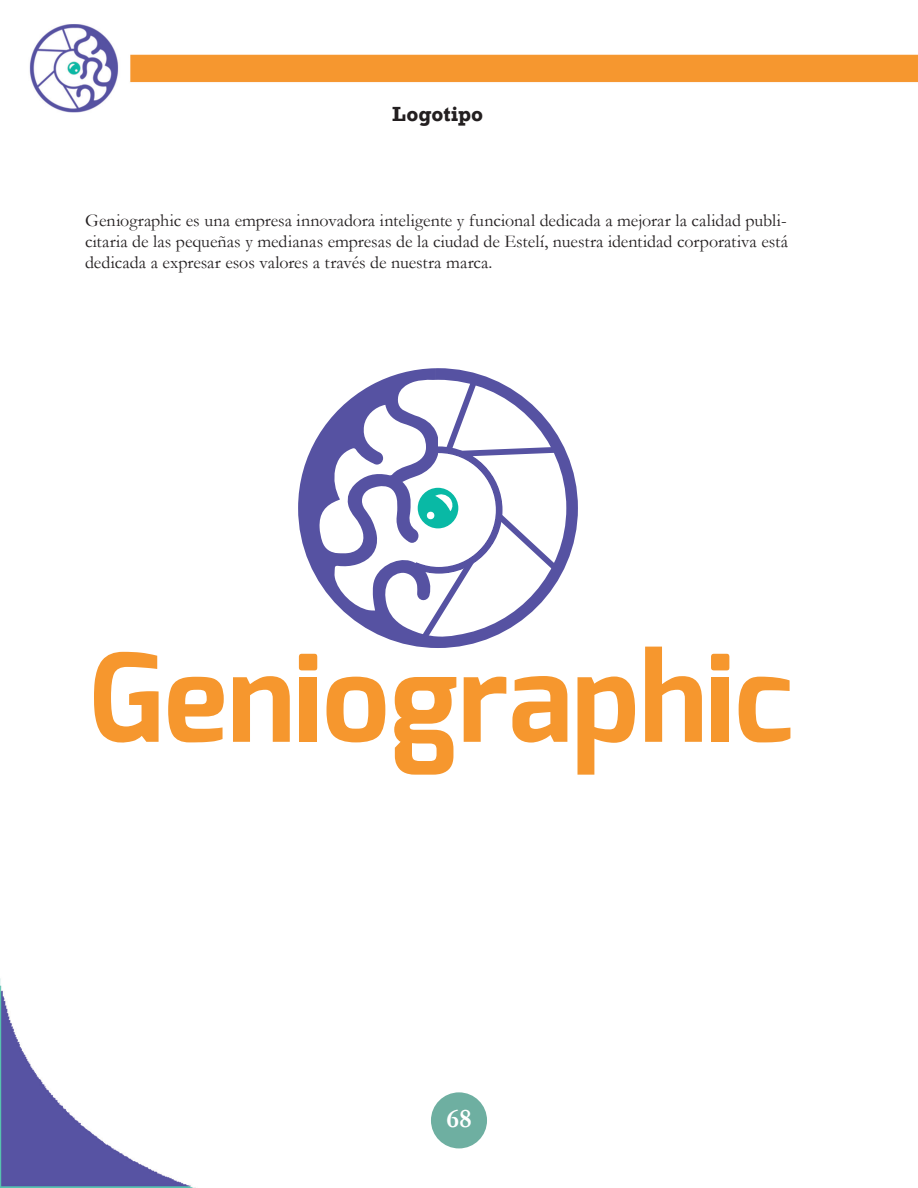
<style>
.page{position:relative;width:918px;height:1188px;background:#fff}
.page>*{position:absolute;margin:0;border:0;box-sizing:border-box;transform-origin:0 0}
.t1{font:700 27px "Garamond";color:#fff}
.t2{font:700 21px "Rockwell";color:#231f20}
.t3{font:18px/21px "Garamond";color:#231f20;text-align:justify}
</style>
<div class="page">
<img style="left:0;top:24px;width:918px;height:1164px">
<div style="left:431px;top:1092px;width:56px;height:56px;background:#6eafa1;border-radius:50%"></div>
<svg style="left:94px;top:652px;width:65px;height:91px"></svg>
<svg style="left:168px;top:677px;width:56px;height:65px"></svg>
<svg style="left:233px;top:676px;width:57px;height:66px"></svg>
<svg style="left:299px;top:654px;width:18px;height:16px"></svg>
<div style="left:300px;top:677px;width:17px;height:65px;background:#f6972e"></div>
<svg style="left:327px;top:677px;width:58px;height:65px"></svg>
<svg style="left:394px;top:677px;width:62px;height:98px"></svg>
<svg style="left:464px;top:677px;width:42px;height:65px"></svg>
<svg style="left:512px;top:676px;width:55px;height:67px"></svg>
<svg style="left:578px;top:677px;width:57px;height:98px"></svg>
<svg style="left:645px;top:647px;width:57px;height:95px"></svg>
<svg style="left:711px;top:654px;width:18px;height:16px"></svg>
<div style="left:712px;top:677px;width:17px;height:65px;background:#f6972e"></div>
<svg style="left:739px;top:677px;width:51px;height:65px"></svg>
<svg style="left:298px;top:368px;width:280px;height:280px"></svg>
<p class="t2" style="left:392px;top:101px;width:93px">Logotipo</p>
<p class="t3" style="left:85px;top:209px;width:704px">Geniographic es una empresa innovadora inteligente y funcional dedicada a mejorar la calidad publi&shy;citaria de las pequeñas y medianas empresas de la ciudad de Estelí, nuestra identidad corporativa está dedicada a expresar esos valores a través de nuestra marca.</p>
<h1 class="t1" style="left:446px;top:1101px;width:27px">68</h1>
</div>
